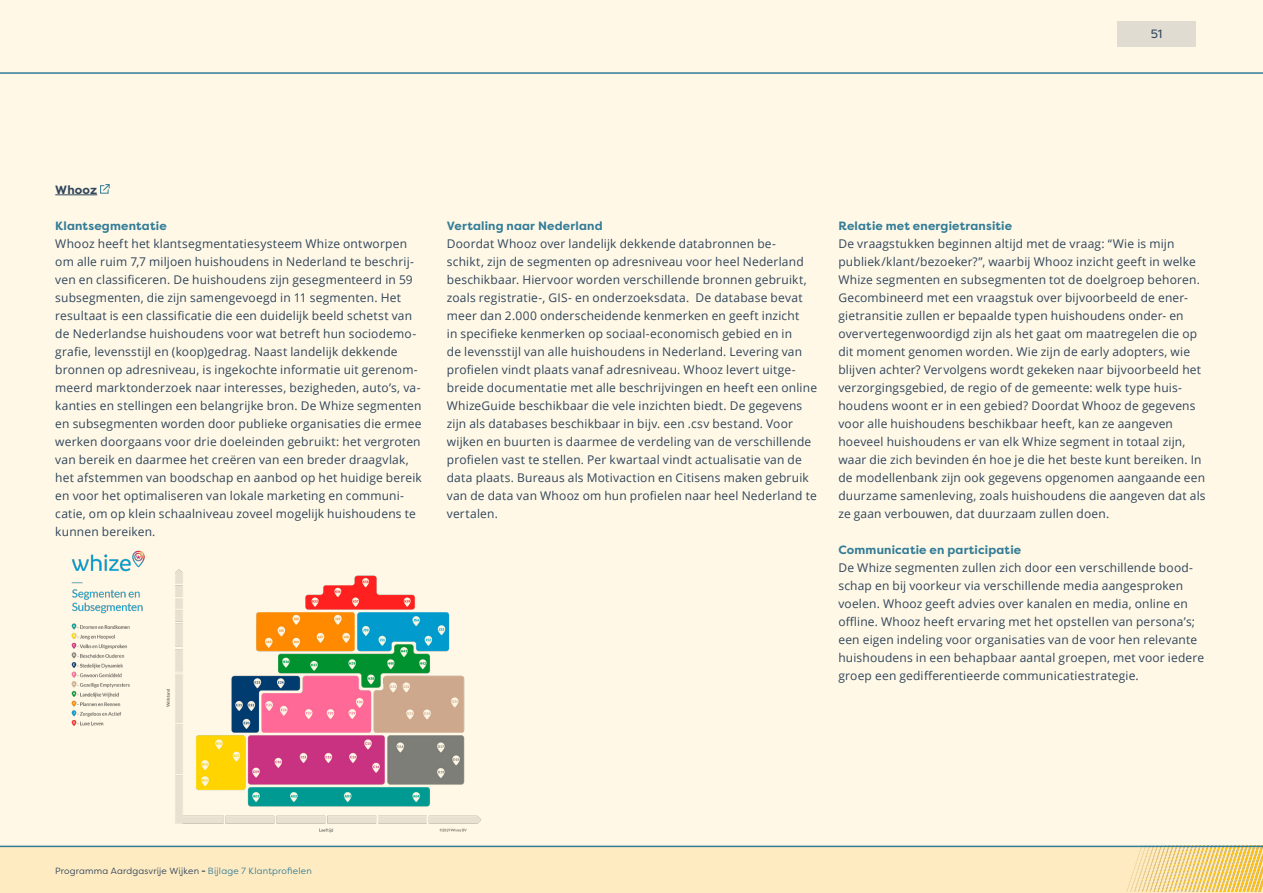
<style>
.page{position:relative;width:1263px;height:893px;background:#fff}
.page>*{position:absolute;margin:0;border:0;box-sizing:border-box;transform-origin:0 0}
.t1{font:12px/18px "Open Sans";letter-spacing:.015em;color:#30455b}
.t2{font:700 12px "Filson Pro";letter-spacing:.015em;color:#327c97}
.t3{font:700 12px "Filson Pro";letter-spacing:.01em;color:#30455b}
.t4{font:12px "Filson Pro";color:#30455b}
.t5{font:9px "Filson Pro";letter-spacing:.02em;color:#30455b}
.s1{font-weight:700}
.s2{color:#327c97}
</style>
<div class="page">
<div style="left:0;top:0;width:1263px;height:853px;background:#fff8e6"></div>
<div style="left:0;top:847px;width:1263px;height:46px;background:#feebc2"></div>
<img style="left:1118px;top:847px;width:145px;height:45px">
<hr style="left:0;top:846px;width:1263px;height:1px;background:#327c97">
<div style="left:1117px;top:21px;width:79px;height:26px;background:#e0dcd2"></div>
<hr style="left:0;top:72px;width:1263px;height:2px;background:#327c97">
<hr style="left:55px;top:195px;width:42px;height:1px;background:#30455b">
<svg style="left:100px;top:184px;width:10px;height:10px"></svg>
<img style="left:71px;top:550px;width:411px;height:283px">
<p class="t4" style="left:1151px;top:26px;width:13px">51</p>
<p class="t3" style="left:55px;top:182px;width:43px">Whooz</p>
<p class="t2" style="left:55px;top:218px;width:113px">Klantsegmentatie</p>
<p class="t1" style="left:55px;top:234px;width:368px">Whooz heeft het klantsegmentatiesysteem Whize ontworpen om alle ruim 7,7 miljoen huishoudens in Nederland te beschrij&shy;ven en classificeren. De huishoudens zijn gesegmenteerd in 59 subsegmenten, die zijn samengevoegd in 11 segmenten. Het resultaat is een classificatie die een duidelijk beeld schetst van de Nederlandse huishoudens voor wat betreft hun sociodemo&shy;grafie, levensstijl en (koop)gedrag. Naast landelijk dekkende bronnen op adresniveau, is ingekochte informatie uit gerenom&shy;meerd marktonderzoek naar interesses, bezigheden, auto’s, va&shy;kanties en stellingen een belangrijke bron. De Whize segmenten en subsegmenten worden door publieke organisaties die ermee werken doorgaans voor drie doeleinden gebruikt: het vergroten van bereik en daarmee het creëren van een breder draagvlak, het afstemmen van boodschap en aanbod op het huidige bereik en voor het optimaliseren van lokale marketing en communi&shy;catie, om op klein schaalniveau zoveel mogelijk huishoudens te kunnen bereiken.</p>
<p class="t2" style="left:447px;top:218px;width:157px">Vertaling naar Nederland</p>
<p class="t1" style="left:447px;top:234px;width:372px">Doordat Whooz over landelijk dekkende databronnen be-<br>schikt, zijn de segmenten op adresniveau voor heel Nederland beschikbaar. Hiervoor worden verschillende bronnen gebruikt, zoals registratie-, GIS- en onderzoeksdata. De database bevat meer dan 2.000 onderscheidende kenmerken en geeft inzicht<br>in specifieke kenmerken op sociaal-economisch gebied en in<br>de levensstijl van alle huishoudens in Nederland. Levering van profielen vindt plaats vanaf adresniveau. Whooz levert uitge&shy;breide documentatie met alle beschrijvingen en heeft een online WhizeGuide beschikbaar die vele inzichten biedt. De gegevens zijn als databases beschikbaar in bijv. een .csv bestand. Voor wijken en buurten is daarmee de verdeling van de verschillende profielen vast te stellen. Per kwartaal vindt actualisatie van de data plaats. Bureaus als Motivaction en Citisens maken gebruik van de data van Whooz om hun profielen naar heel Nederland te vertalen.</p>
<p class="t2" style="left:838px;top:218px;width:175px">Relatie met energietransitie</p>
<p class="t1" style="left:838px;top:234px;width:369px">De vraagstukken beginnen altijd met de vraag: “Wie is mijn publiek/klant/bezoeker?”, waarbij Whooz inzicht geeft in welke Whize segmenten en subsegmenten tot de doelgroep behoren.<br>Gecombineerd met een vraagstuk over bijvoorbeeld de ener&shy;gietransitie zullen er bepaalde typen huishoudens onder- en oververtegenwoordigd zijn als het gaat om maatregelen die op dit moment genomen worden. Wie zijn de early adopters, wie blijven achter? Vervolgens wordt gekeken naar bijvoorbeeld het verzorgingsgebied, de regio of de gemeente: welk type huis&shy;houdens woont er in een gebied? Doordat Whooz de gegevens voor alle huishoudens beschikbaar heeft, kan ze aangeven hoeveel huishoudens er van elk Whize segment in totaal zijn, waar die zich bevinden én hoe je die het beste kunt bereiken. In de modellenbank zijn ook gegevens opgenomen aangaande een duurzame samenleving, zoals huishoudens die aangeven dat als ze gaan verbouwen, dat duurzaam zullen doen.</p>
<p class="t2" style="left:838px;top:542px;width:184px">Communicatie en participatie</p>
<p class="t1" style="left:838px;top:558px;width:367px">De Whize segmenten zullen zich door een verschillende bood&shy;schap en bij voorkeur via verschillende media aangesproken voelen. Whooz geeft advies over kanalen en media, online en offline. Whooz heeft ervaring met het opstellen van persona’s; een eigen indeling voor organisaties van de voor hen relevante huishoudens in een behapbaar aantal groepen, met voor iedere groep een gedifferentieerde communicatiestrategie.</p>
<p class="t5" style="left:55px;top:865px;width:258px">Programma Aardgasvrije Wijken <span class="s1">-</span> <span class="s2">Bijlage 7 Klantprofielen</span></p>
</div>
